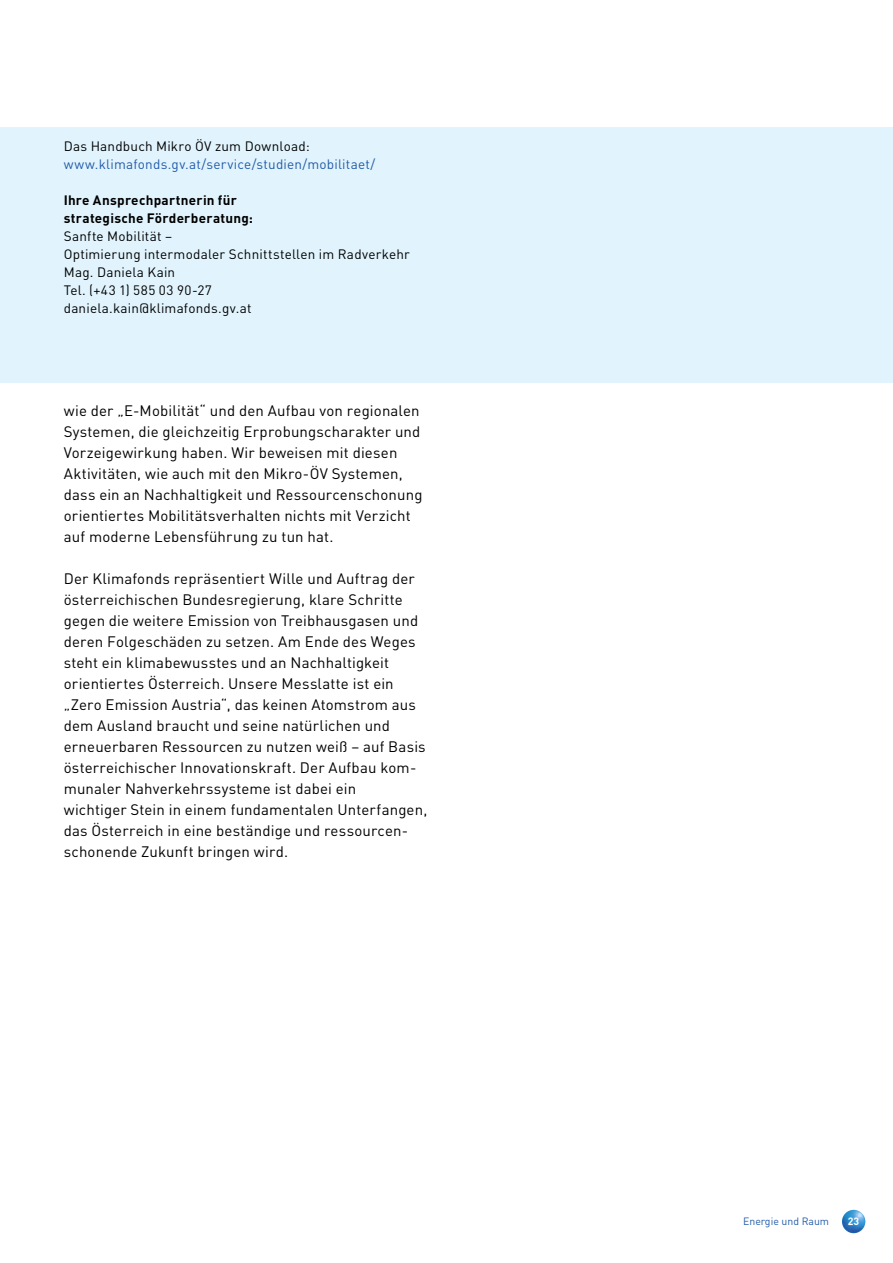
<style>
.page{position:relative;width:893px;height:1263px;background:#fff}
.page>*{position:absolute;margin:0;border:0;box-sizing:border-box;transform-origin:0 0}
.t1{font:15px/21px "DIN";letter-spacing:.01em;color:#000}
.t2{font:13.5px/18px "DIN";letter-spacing:.015em;color:#000}
.t3{font:700 13.5px/18px "DIN";letter-spacing:.02em;color:#000}
.t4{font:13.5px "DIN";letter-spacing:.015em;color:#225ba9}
.t5{font:10.5px "DIN";color:#225ba9}
.t6{font:700 10.5px "DIN";color:#fff}
</style>
<div class="page">
<img style="left:842px;top:1210px;width:23px;height:23px;border-radius:12px">
<div style="left:0;top:128px;width:893px;height:255px;background:#e1f4fd"></div>
<p class="t2" style="left:64px;top:137px;width:248px">Das Handbuch Mikro ÖV zum Download:</p>
<p class="t4" style="left:64px;top:156px;width:313px">www.klimafonds.gv.at/service/studien/mobilitaet/</p>
<p class="t3" style="left:64px;top:191px;width:191px">Ihre Ansprechpartnerin für strategische Förderberatung:</p>
<p class="t2" style="left:64px;top:227px;width:348px">Sanfte Mobilität –<br>Optimierung intermodaler Schnittstellen im Radverkehr<br>Mag. Daniela Kain<br>Tel. (+43 1) 585 03 90-27<br>daniela.kain@klimafonds.gv.at</p>
<p class="t1" style="left:64px;top:400px;width:360px">wie der „E-Mobilität“ und den Aufbau von regionalen Systemen, die gleichzeitig Erprobungscharakter und Vorzeigewirkung haben. Wir beweisen mit diesen Aktivitäten, wie auch mit den Mikro-ÖV Systemen, dass ein an Nachhaltigkeit und Ressourcenschonung orientiertes Mobilitätsverhalten nichts mit Verzicht auf moderne Lebensführung zu tun hat.</p>
<p class="t1" style="left:64px;top:568px;width:365px">Der Klimafonds repräsentiert Wille und Auftrag der österreichischen Bundesregierung, klare Schritte gegen die weitere Emission von Treibhausgasen und deren Folgeschäden zu setzen. Am Ende des Weges steht ein klimabewusstes und an Nachhaltigkeit orientiertes Österreich. Unsere Messlatte ist ein „Zero Emission Austria“, das keinen Atomstrom aus dem Ausland braucht und seine natürlichen und erneuerbaren Ressourcen zu nutzen weiß – auf Basis österreichischer Innovationskraft. Der Aufbau kom&shy;munaler Nahverkehrssysteme ist dabei ein<br>wichtiger Stein in einem fundamentalen Unterfangen, das Österreich in eine beständige und ressourcen&shy;schonende Zukunft bringen wird.</p>
<p class="t5" style="left:743px;top:1214px;width:88px">Energie und Raum</p>
<p class="t6" style="left:848px;top:1214px;width:13px">23</p>
</div>
